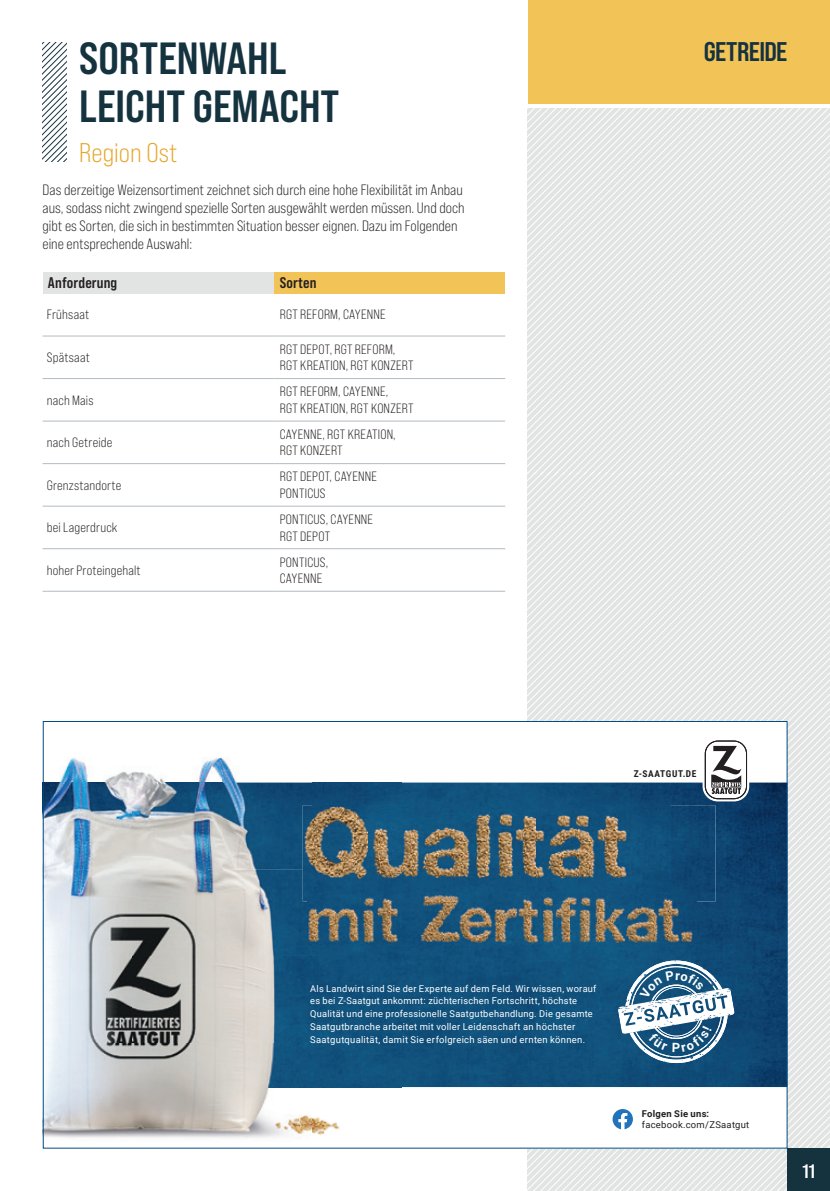
<style>
.page{position:relative;width:830px;height:1191px;background:#fff}
.page>*{position:absolute;margin:0;border:0;box-sizing:border-box;transform-origin:0 0}
.t1{font:45px/48px "Bebas Neue Pro Sm E Bd";color:#15323f}
.t2{font:27px "Bebas Neue Pro Sm E Bk";color:#e6a62c}
.t3{font:27px "Bebas Neue Pro Sm E Bd";letter-spacing:-.02em;color:#15323f}
.t4{font:19.5px "Bebas Neue Pro Sm E Bd";color:#fff}
.t5{font:15.45px "Bebas Neue Pro Sm E Bd";letter-spacing:.01em;color:#231f20}
.t6{font:15px/18px "Bebas Neue Pro Sm E Bk";color:#231f20}
.t7{font:13.5px/16.5px "Bebas Neue Pro Sm E Bk";letter-spacing:.015em;color:#231f20}
.t8{font:9.45px/12.8px "Roboto";letter-spacing:.03em;color:#fff}
.t9{font:9.45px "Roboto";letter-spacing:.03em;color:#231f20}
.t10{font:700 9.45px "Roboto";letter-spacing:.025em;color:#231f20}
.t11{font:700 9.45px "Roboto Condensed";letter-spacing:.06em;color:#231f20}
</style>
<div class="page">
<div style="left:527px;top:0;width:302px;height:104px;background:#f2c357"></div>
<svg style="left:527px;top:109px;width:302px;height:363px"></svg>
<svg style="left:527px;top:472px;width:302px;height:366px"></svg>
<svg style="left:527px;top:838px;width:302px;height:353px"></svg>
<div style="left:43px;top:721px;width:744px;height:427px;background:#fff"></div>
<img style="left:401px;top:782px;width:384px;height:305px">
<img style="left:60px;top:757px;width:177px;height:25px">
<img style="left:45px;top:1087px;width:356px;height:51px">
<img style="left:45px;top:782px;width:267px;height:305px">
<div style="left:312px;top:782px;width:89px;height:23px;background:#0f4975"></div>
<div style="left:312px;top:945px;width:89px;height:142px;background:#11517c"></div>
<svg style="left:702px;top:738px;width:46px;height:63px"></svg>
<svg style="left:711px;top:746px;width:30px;height:48px"></svg>
<div style="left:704px;top:740px;width:42px;height:59px;border:1px solid #231f20;border-radius:13px"></div>
<img style="left:369px;top:805px;width:301px;height:87px">
<img style="left:670px;top:805px;width:45px;height:96px">
<img style="left:302px;top:805px;width:67px;height:96px">
<svg style="left:612px;top:1109px;width:20px;height:20px"></svg>
<img style="left:307px;top:892px;width:389px;height:53px">
<div style="left:43px;top:272px;width:231px;height:21px;background:#e2e4e4"></div>
<div style="left:274px;top:272px;width:231px;height:21px;background:#f2c357"></div>
<hr style="left:43px;top:336px;width:231px;height:1px;background:#b2bbc2">
<hr style="left:274px;top:336px;width:231px;height:1px;background:#b2bbc2">
<hr style="left:43px;top:378px;width:231px;height:1px;background:#b2bbc2">
<hr style="left:274px;top:378px;width:231px;height:1px;background:#b2bbc2">
<hr style="left:43px;top:421px;width:231px;height:1px;background:#b2bbc2">
<hr style="left:274px;top:421px;width:231px;height:1px;background:#b2bbc2">
<hr style="left:43px;top:463px;width:231px;height:1px;background:#b2bbc2">
<hr style="left:274px;top:463px;width:231px;height:1px;background:#b2bbc2">
<hr style="left:43px;top:506px;width:231px;height:1px;background:#b2bbc2">
<hr style="left:274px;top:506px;width:231px;height:1px;background:#b2bbc2">
<hr style="left:43px;top:548px;width:231px;height:1px;background:#b2bbc2">
<hr style="left:274px;top:548px;width:231px;height:1px;background:#b2bbc2">
<hr style="left:43px;top:591px;width:231px;height:1px;background:#b2bbc2">
<hr style="left:274px;top:591px;width:231px;height:1px;background:#b2bbc2">
<svg style="left:43px;top:43px;width:23px;height:119px"></svg>
<div style="left:787px;top:1148px;width:42px;height:43px;background:#15323f"></div>
<svg style="left:617px;top:960px;width:117px;height:101px"></svg>
<h1 class="t1" style="left:79px;top:34px;width:261px">SORTENWAHL<br>LEICHT GEMACHT</h1>
<h2 class="t2" style="left:79px;top:137px;width:99px">Region Ost</h2>
<p class="t6" style="left:43px;top:181px;width:423px">Das derzeitige Weizensortiment zeichnet sich durch eine hohe Flexibilität im Anbau aus, sodass nicht zwingend spezielle Sorten ausgewählt werden müssen. Und doch gibt es Sorten, die sich in bestimmten Situation besser eignen. Dazu im Folgenden eine entsprechende Auswahl:</p>
<h3 class="t5" style="left:48px;top:274px;width:71px">Anforderung</h3>
<h3 class="t5" style="left:280px;top:274px;width:38px">Sorten</h3>
<h3 class="t7" style="left:47px;top:306px;width:44px">Frühsaat</h3>
<h3 class="t7" style="left:280px;top:306px;width:107px">RGT REFORM, CAYENNE</h3>
<h3 class="t7" style="left:47px;top:349px;width:44px">Spätsaat</h3>
<h3 class="t7" style="left:280px;top:341px;width:135px">RGT DEPOT, RGT REFORM,<br>RGT KREATION, RGT KONZERT</h3>
<h3 class="t7" style="left:47px;top:391px;width:48px">nach Mais</h3>
<h3 class="t7" style="left:280px;top:383px;width:135px">RGT REFORM, CAYENNE,<br>RGT KREATION, RGT KONZERT</h3>
<h3 class="t7" style="left:47px;top:434px;width:67px">nach Getreide</h3>
<h3 class="t7" style="left:280px;top:426px;width:117px">CAYENNE, RGT KREATION,<br>RGT KONZERT</h3>
<h3 class="t7" style="left:47px;top:476px;width:76px">Grenzstandorte</h3>
<h3 class="t7" style="left:280px;top:468px;width:98px">RGT DEPOT, CAYENNE<br>PONTICUS</h3>
<h3 class="t7" style="left:47px;top:519px;width:72px">bei Lagerdruck</h3>
<h3 class="t7" style="left:280px;top:511px;width:95px">PONTICUS, CAYENNE<br>RGT DEPOT</h3>
<h3 class="t7" style="left:47px;top:562px;width:95px">hoher Proteingehalt</h3>
<h3 class="t7" style="left:280px;top:553px;width:50px">PONTICUS,<br>CAYENNE</h3>
<h2 class="t3" style="left:703px;top:36px;width:85px">GETREIDE</h2>
<p class="t11" style="left:633px;top:766px;width:64px">Z-SAATGUT.DE</p>
<p class="t8" style="left:310px;top:981px;width:288px">Als Landwirt sind Sie der Experte auf dem Feld. Wir wissen, worauf es bei Z-Saatgut ankommt: züchterischen Fortschritt, höchste Qualität und eine professionelle Saatgutbehandlung. Die gesamte Saatgutbranche arbeitet mit voller Leidenschaft an höchster Saatgutqualität, damit Sie erfolgreich säen und ernten können.</p>
<p class="t10" style="left:641px;top:1107px;width:69px">Folgen Sie uns:</p>
<p class="t9" style="left:641px;top:1118px;width:109px">facebook.com/ZSaatgut</p>
<h3 class="t4" style="left:802px;top:1159px;width:14px">11</h3>
</div>
